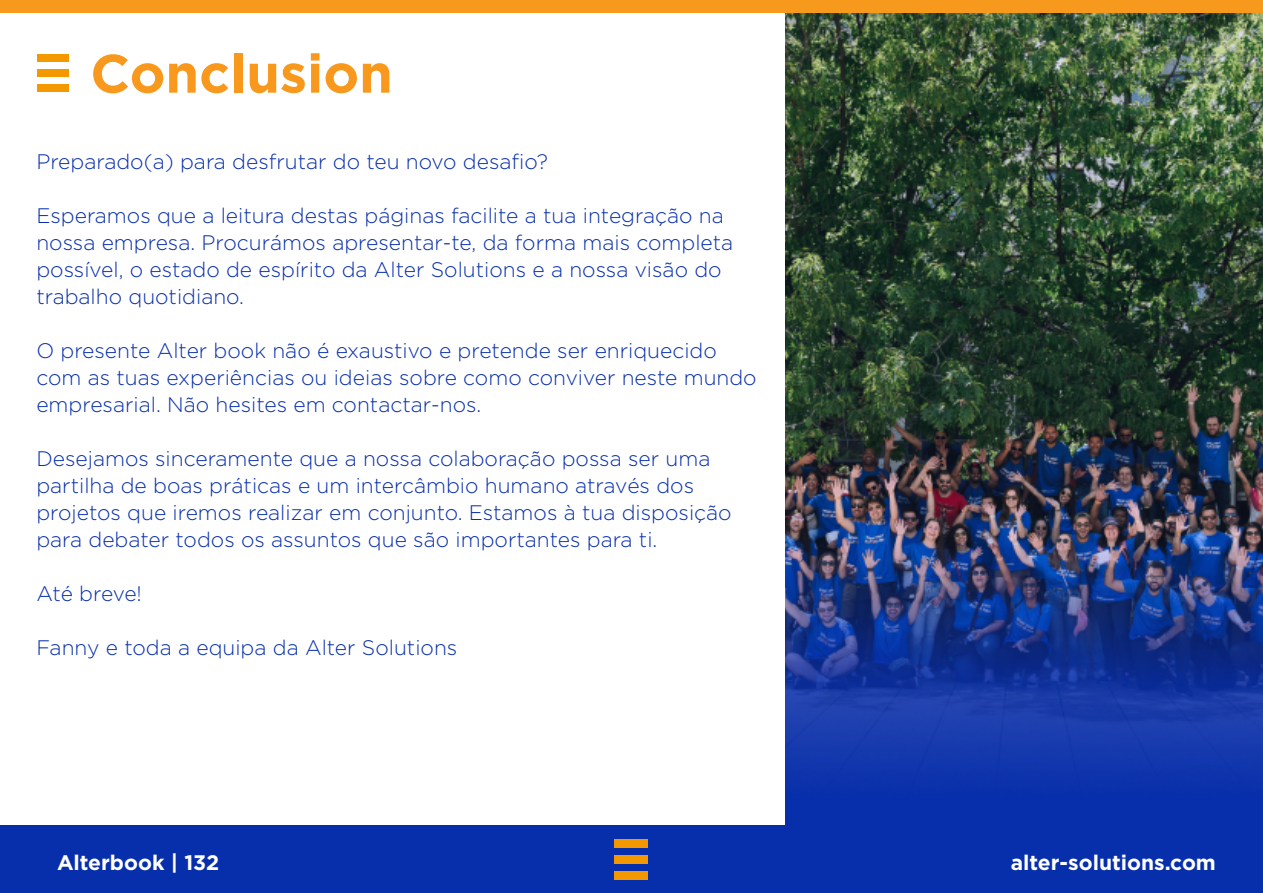
<style>
.page{position:relative;width:1263px;height:893px;background:#fff}
.page>*{position:absolute;margin:0;border:0;box-sizing:border-box;transform-origin:0 0}
.t1{font:700 54px "Gotham";color:#f8991d}
.t2{font:300 21px/27px "Gotham";color:#082fab}
.t3{font:700 21px "Gotham";color:#fff}
.t4{font:300 21px "Gotham";letter-spacing:-.025em;color:#082fab}
</style>
<div class="page">
<div style="left:0;top:825px;width:1263px;height:67px;background:#082fab"></div>
<div style="left:37px;top:54px;width:31px;height:8px;background:#f49800"></div>
<div style="left:37px;top:84px;width:31px;height:8px;background:#f49800"></div>
<div style="left:37px;top:69px;width:31px;height:8px;background:#f49800"></div>
<div style="left:614px;top:839px;width:34px;height:8px;background:#f49800"></div>
<div style="left:614px;top:871px;width:34px;height:8px;background:#f49800"></div>
<div style="left:614px;top:855px;width:34px;height:8px;background:#f49800"></div>
<img style="left:786px;top:12px;width:477px;height:813px">
<div style="left:0;top:0;width:252px;height:12px;background:#f7991c"></div>
<div style="left:252px;top:0;width:254px;height:12px;background:#f7991c"></div>
<div style="left:506px;top:0;width:252px;height:12px;background:#f7991c"></div>
<div style="left:758px;top:0;width:253px;height:12px;background:#f7991c"></div>
<div style="left:1010px;top:0;width:253px;height:12px;background:#f7991c"></div>
<h1 class="t1" style="left:90px;top:42px;width:304px">Conclusion</h1>
<p class="t2" style="left:36px;top:148px;width:513px">Preparado(a) para desfrutar do teu novo desafio?</p>
<p class="t2" style="left:36px;top:202px;width:698px">Esperamos que a leitura destas páginas facilite a tua integração na nossa empresa. Procurámos apresentar-te, da forma mais completa possível, o estado de espírito da Alter Solutions e a nossa visão do trabalho quotidiano.</p>
<p class="t2" style="left:36px;top:337px;width:722px">O presente Alter book não é exaustivo e pretende ser enriquecido com as tuas experiências ou ideias sobre como conviver neste mundo empresarial. Não hesites em contactar-nos.</p>
<p class="t2" style="left:36px;top:445px;width:697px">Desejamos sinceramente que a nossa colaboração possa ser uma partilha de boas práticas e um intercâmbio humano através dos projetos que iremos realizar em conjunto. Estamos à tua disposição para debater todos os assuntos que são importantes para ti.</p>
<p class="t4" style="left:36px;top:582px;width:107px">Até breve!</p>
<p class="t2" style="left:36px;top:634px;width:422px">Fanny e toda a equipa da Alter Solutions</p>
<p class="t3" style="left:57px;top:850px;width:164px">Alterbook | 132</p>
<p class="t3" style="left:1011px;top:850px;width:207px">alter-solutions.com</p>
</div>
